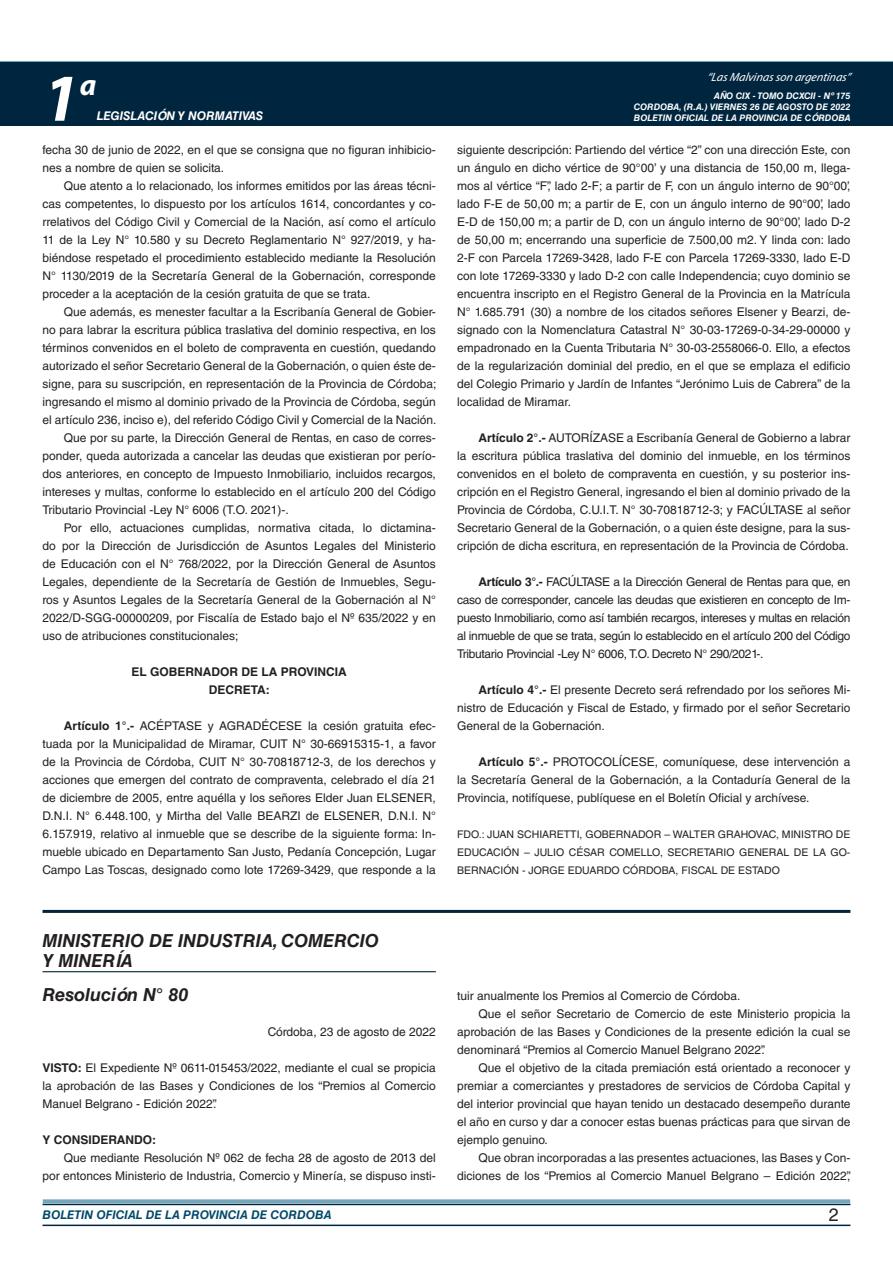
<style>
.page{position:relative;width:893px;height:1263px;background:#fff}
.page>*{position:absolute;margin:0;border:0;box-sizing:border-box;transform-origin:0 0}
.t1{font:italic 700 67.5px "Myriad Pro";color:#fff}
.t2{font:italic 700 30px "Myriad Pro";color:#fff}
.NOMBRE_DE_MINISTERIO{font:italic 700 18px "Helvetica LT Std";color:#231f20}
.t3{font:18px "Helvetica LT Std";color:#231f20}
.TEXTO_BASE{font:12px/18px "Helvetica LT Std";color:#231f20;text-align:justify}
.t4{font:italic 700 12px "Helvetica LT Std";color:#004b6c}
.RESUELVE{font:700 12px "Helvetica LT Std";color:#231f20}
.t5{font:italic 12px "Myriad Pro";color:#fff}
.FECHA{font:12px "Helvetica LT Std";color:#231f20}
.t6{font:italic 700 12px "Helvetica LT Std";color:#fff}
.TEXTO_BASE-2{font:700 12px "Helvetica LT Std";color:#231f20}
.FIRMA{font:10.5px/18px "Helvetica LT Std";color:#231f20;text-align:justify}
.t7{font:italic 700 9px/10.8px "Helvetica LT Std";color:#fff;text-align:justify}
.s1{font-weight:700}
</style>
<div class="page">
<div style="left:0;top:61px;width:893px;height:6px;background:#73a5b8"></div>
<div style="left:0;top:62px;width:893px;height:64px;background:#00263f"></div>
<hr style="left:43px;top:1224px;width:807px;height:2px;background:#00263f">
<div style="left:42px;top:1198px;width:809px;height:8px;background:#fff;opacity:.75"></div>
<hr style="left:43px;top:910px;width:807px;height:3px;background:#00263f">
<hr style="left:43px;top:971px;width:393px;height:1px;background:#00263f">
<h1 class="t1" style="left:43px;top:54px;width:38px">1</h1>
<h2 class="t2" style="left:80px;top:66px;width:18px">a</h2>
<p class="t6" style="left:97px;top:109px;width:168px">LEGISLACIÓN Y NORMATIVAS</p>
<p class="TEXTO_BASE" style="left:43px;top:141px;width:395px">fecha 30 de junio de 2022, en el que se consigna que no figuran inhibicio&shy;nes a nombre de quien se solicita.</p>
<p class="TEXTO_BASE" style="left:43px;top:177px;width:395px;text-indent:21px">Que atento a lo relacionado, los informes emitidos por las áreas técni&shy;cas competentes, lo dispuesto por los artículos 1614, concordantes y co&shy;rrelativos del Código Civil y Comercial de la Nación, así como el artículo 11 de la Ley N° 10.580 y su Decreto Reglamentario N° 927/2019, y ha&shy;biéndose respetado el procedimiento establecido mediante la Resolución N° 1130/2019 de la Secretaría General de la Gobernación, corresponde proceder a la aceptación de la cesión gratuita de que se trata.</p>
<p class="TEXTO_BASE" style="left:43px;top:303px;width:396px;text-indent:21px">Que además, es menester facultar a la Escribanía General de Gobier&shy;no para labrar la escritura pública traslativa del dominio respectiva, en los términos convenidos en el boleto de compraventa en cuestión, quedando autorizado el señor Secretario General de la Gobernación, o quien éste de&shy;signe, para su suscripción, en representación de la Provincia de Córdoba; ingresando el mismo al dominio privado de la Provincia de Córdoba, según el artículo 236, inciso e), del referido Código Civil y Comercial de la Nación.</p>
<p class="TEXTO_BASE" style="left:43px;top:429px;width:395px;text-indent:21px">Que por su parte, la Dirección General de Rentas, en caso de corres&shy;ponder, queda autorizada a cancelar las deudas que existieran por perío&shy;dos anteriores, en concepto de Impuesto Inmobiliario, incluidos recargos, intereses y multas, conforme lo establecido en el artículo 200 del Código Tributario Provincial -Ley N° 6006 (T.O. 2021)-.</p>
<p class="TEXTO_BASE" style="left:43px;top:519px;width:395px;text-indent:21px">Por ello, actuaciones cumplidas, normativa citada, lo dictamina&shy;do por la Dirección de Jurisdicción de Asuntos Legales del Ministerio de Educación con el N° 768/2022, por la Dirección General de Asuntos Legales, dependiente de la Secretaría de Gestión de Inmuebles, Segu&shy;ros y Asuntos Legales de la Secretaría General de la Gobernación al N° 2022/D-SGG-00000209, por Fiscalía de Estado bajo el Nº 635/2022 y en uso de atribuciones constitucionales;</p>
<p class="RESUELVE" style="left:132px;top:664px;width:217px">EL GOBERNADOR DE LA PROVINCIA</p>
<p class="RESUELVE" style="left:209px;top:682px;width:62px">DECRETA:</p>
<p class="TEXTO_BASE" style="left:43px;top:717px;width:395px;text-indent:21px"><span class="s1">Artículo 1°.-</span> ACÉPTASE y AGRADÉCESE la cesión gratuita efec&shy;tuada por la Municipalidad de Miramar, CUIT N° 30-66915315-1, a favor de la Provincia de Córdoba, CUIT N° 30-70818712-3, de los derechos y acciones que emergen del contrato de compraventa, celebrado el día 21 de diciembre de 2005, entre aquélla y los señores Elder Juan ELSENER, D.N.I. N° 6.448.100, y Mirtha del Valle BEARZI de ELSENER, D.N.I. N° 6.157.919, relativo al inmueble que se describe de la siguiente forma: In&shy;mueble ubicado en Departamento San Justo, Pedanía Concepción, Lugar Campo Las Toscas, designado como lote 17269-3429, que responde a la</p>
<p class="t5" style="left:707px;top:70px;width:145px">“LasMalvinasson argentinas”</p>
<p class="t7" style="left:634px;top:91px;width:218px;text-indent:80px">AÑO CIX - TOMO DCXCII - Nº 175<br>CORDOBA, (R.A.) VIERNES 26 DE AGOSTO DE 2022<br>BOLETIN OFICIAL DE LA PROVINCIA DE CÓRDOBA</p>
<p class="TEXTO_BASE" style="left:457px;top:141px;width:395px">siguiente descripción: Partiendo del vértice “2” con una dirección Este, con un ángulo en dicho vértice de 90°00’ y una distancia de 150,00 m, llega&shy;mos al vértice “F”, lado 2-F; a partir de F, con un ángulo interno de 90°00’, lado F-E de 50,00 m; a partir de E, con un ángulo interno de 90°00’, lado E-D de 150,00 m; a partir de D, con un ángulo interno de 90°00’, lado D-2 de 50,00 m; encerrando una superficie de 7.500,00 m2. Y linda con: lado 2-F con Parcela 17269-3428, lado F-E con Parcela 17269-3330, lado E-D con lote 17269-3330 y lado D-2 con calle Independencia; cuyo dominio se encuentra inscripto en el Registro General de la Provincia en la Matrícula N° 1.685.791 (30) a nombre de los citados señores Elsener y Bearzi, de&shy;signado con la Nomenclatura Catastral N° 30-03-17269-0-34-29-00000 y empadronado en la Cuenta Tributaria N° 30-03-2558066-0. Ello, a efectos de la regularización dominial del predio, en el que se emplaza el edificio del Colegio Primario y Jardín de Infantes “Jerónimo Luis de Cabrera” de la localidad de Miramar.</p>
<p class="TEXTO_BASE" style="left:457px;top:429px;width:395px;text-indent:21px"><span class="s1">Artículo 2°.-</span> AUTORÍZASE a Escribanía General de Gobierno a labrar la escritura pública traslativa del dominio del inmueble, en los términos convenidos en el boleto de compraventa en cuestión, y su posterior ins&shy;cripción en el Registro General, ingresando el bien al dominio privado de la Provincia de Córdoba, C.U.I.T. N° 30-70818712-3; y FACÚLTASE al señor Secretario General de la Gobernación, o a quien éste designe, para la sus&shy;cripción de dicha escritura, en representación de la Provincia de Córdoba.</p>
<p class="TEXTO_BASE" style="left:457px;top:573px;width:395px;text-indent:21px"><span class="s1">Artículo 3°.-</span> FACÚLTASE a la Dirección General de Rentas para que, en caso de corresponder, cancele las deudas que existieren en concepto de Im&shy;puesto Inmobiliario, como así también recargos, intereses y multas en relación al inmueble de que se trata, según lo establecido en el artículo 200 del Código Tributario Provincial -Ley N° 6006, T.O. Decreto N° 290/2021-.</p>
<p class="TEXTO_BASE" style="left:457px;top:681px;width:395px;text-indent:21px"><span class="s1">Artículo 4°.-</span> El presente Decreto será refrendado por los señores Mi&shy;nistro de Educación y Fiscal de Estado, y firmado por el señor Secretario General de la Gobernación.</p>
<p class="TEXTO_BASE" style="left:457px;top:753px;width:395px;text-indent:21px"><span class="s1">Artículo 5°.-</span> PROTOCOLÍCESE, comuníquese, dese intervención a la Secretaría General de la Gobernación, a la Contaduría General de la Provincia, notifíquese, publíquese en el Boletín Oficial y archívese.</p>
<p class="FIRMA" style="left:457px;top:825px;width:395px">FDO.: JUAN SCHIARETTI, GOBERNADOR – WALTER GRAHOVAC, MINISTRO DE EDUCACIÓN – JULIO CÉSAR COMELLO, SECRETARIO GENERAL DE LA GO-BERNACIÓN - JORGE EDUARDO CÓRDOBA, FISCAL DE ESTADO</p>
<p class="NOMBRE_DE_MINISTERIO" style="left:43px;top:930px;width:338px">MINISTERIO DE INDUSTRIA, COMERCIO</p>
<p class="NOMBRE_DE_MINISTERIO" style="left:43px;top:949px;width:92px">Y MINERÍA</p>
<p class="NOMBRE_DE_MINISTERIO" style="left:43px;top:984px;width:147px">Resolución N° 80</p>
<p class="FECHA" style="left:268px;top:1025px;width:170px">Córdoba, 23 de agosto de 2022</p>
<p class="TEXTO_BASE" style="left:43px;top:1059px;width:395px"><span class="s1">VISTO:</span> El Expediente Nº 0611-015453/2022, mediante el cual se propicia la aprobación de las Bases y Condiciones de los “Premios al Comercio Manuel Belgrano - Edición 2022”.</p>
<p class="TEXTO_BASE-2" style="left:43px;top:1132px;width:115px">Y CONSIDERANDO:</p>
<p class="TEXTO_BASE" style="left:43px;top:1149px;width:395px;text-align:right">Que mediante Resolución Nº 062 de fecha 28 de agosto de 2013 del<br>por entonces Ministerio de Industria, Comercio y Minería, se dispuso insti-</p>
<p class="TEXTO_BASE" style="left:457px;top:987px;width:285px">tuir anualmente los Premios al Comercio de Córdoba.</p>
<p class="TEXTO_BASE" style="left:457px;top:1005px;width:395px;text-indent:21px">Que el señor Secretario de Comercio de este Ministerio propicia la aprobación de las Bases y Condiciones de la presente edición la cual se denominará “Premios al Comercio Manuel Belgrano 2022”.</p>
<p class="TEXTO_BASE" style="left:457px;top:1059px;width:395px;text-indent:21px">Que el objetivo de la citada premiación está orientado a reconocer y premiar a comerciantes y prestadores de servicios de Córdoba Capital y del interior provincial que hayan tenido un destacado desempeño durante el año en curso y dar a conocer estas buenas prácticas para que sirvan de ejemplo genuino.</p>
<p class="TEXTO_BASE" style="left:457px;top:1149px;width:395px;text-align:right">Que obran incorporadas a las presentes actuaciones, las Bases y Con&shy;diciones de los “Premios al Comercio Manuel Belgrano – Edición 2022”,</p>
<p class="t4" style="left:43px;top:1208px;width:290px">BOLETIN OFICIAL DE LA PROVINCIA DE CORDOBA</p>
<p class="t3" style="left:829px;top:1204px;width:12px">2</p>
</div>
